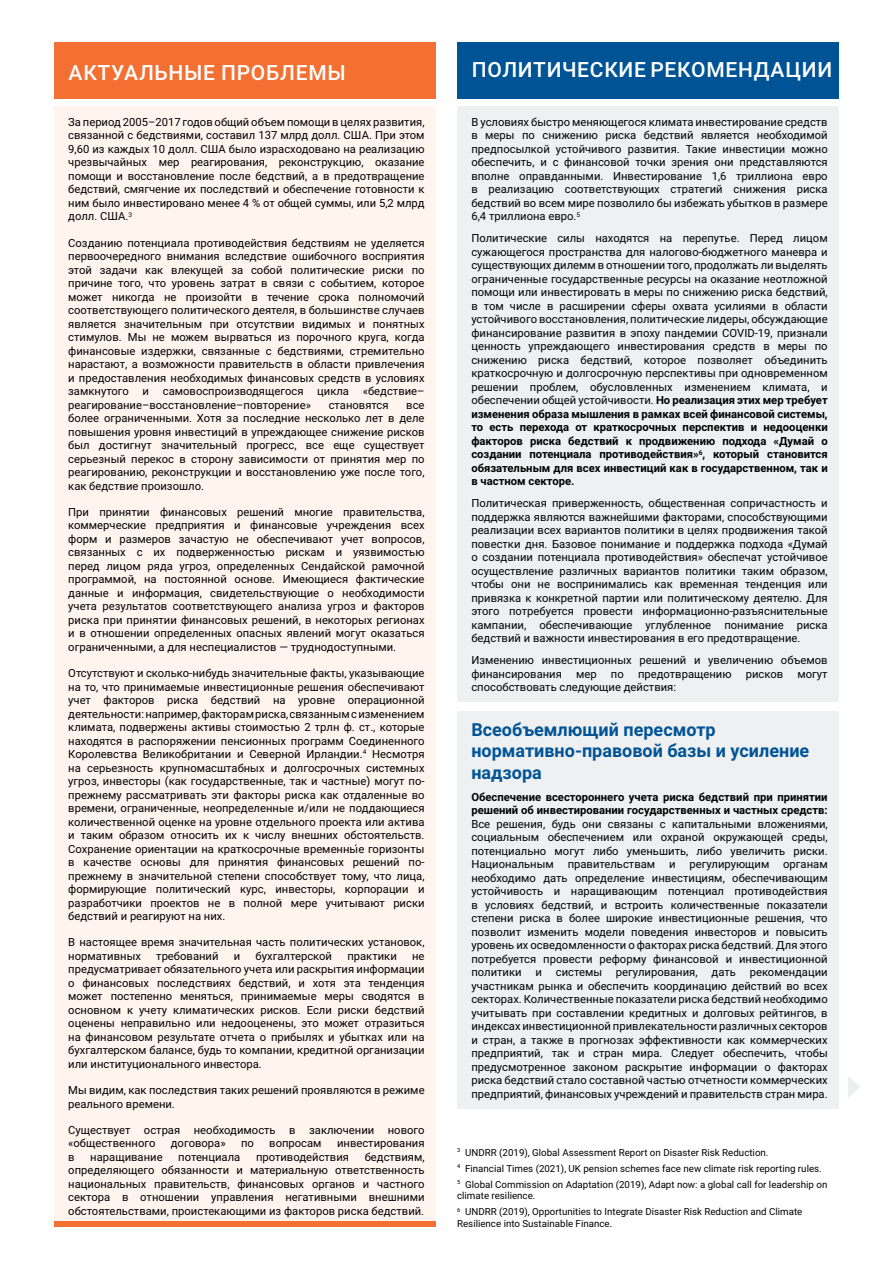
<style>
.page{position:relative;width:893px;height:1263px;background:#fff}
.page>*{position:absolute;margin:0;border:0;box-sizing:border-box;transform-origin:0 0}
.t1{font:500 21px "Roboto";letter-spacing:.035em;color:#fff}
.t2{font:700 18px/21.6px "Roboto";color:#005496}
.t3{font:11.25px/13.5px "Roboto";color:#000;text-align:justify}
.t4{font:700 11.25px/13.5px "Roboto";color:#000}
.t5{font:9.75px/15.9px "Roboto";color:#000}
.s1{font-weight:700}
</style>
<div class="page">
<div style="left:54px;top:106px;width:382px;height:1121px;background:#fff5ee"></div>
<div style="left:54px;top:1221px;width:382px;height:6px;background:#f37032"></div>
<div style="left:457px;top:106px;width:382px;height:596px;background:#eff0f1"></div>
<div style="left:457px;top:711px;width:382px;height:398px;background:#eff0f1"></div>
<div style="left:54px;top:42px;width:382px;height:57px;background:#f37032"></div>
<div style="left:457px;top:42px;width:382px;height:57px;background:#005496"></div>
<svg style="left:848px;top:1076px;width:12px;height:22px"></svg>
<h1 class="t1" style="left:69px;top:58px;width:279px">АКТУАЛЬНЫЕ ПРОБЛЕМЫ</h1>
<h1 class="t1" style="left:472px;top:55px;width:362px">ПОЛИТИЧЕСКИЕ РЕКОМЕНДАЦИИ</h1>
<p class="t3" style="left:68px;top:115px;width:358px">За период 2005–2017 годов общий объем помощи в целях развития, связанной с бедствиями, составил 137 млрд долл. США. При этом 9,60 из каждых 10 долл. США было израсходовано на реализацию чрезвычайных мер реагирования, реконструкцию, оказание помощи и восстановление после бедствий, а в предотвращение бедствий, смягчение их последствий и обеспечение готовности к ним было инвестировано менее 4 % от общей суммы, или 5,2 млрд долл. США.<sup>3</sup></p>
<p class="t3" style="left:68px;top:235px;width:358px">Созданию потенциала противодействия бедствиям не уделяется первоочередного внимания вследствие ошибочного восприятия этой задачи как влекущей за собой политические риски по причине того, что уровень затрат в связи с событием, которое может никогда не произойти в течение срока полномочий соответствующего политического деятеля, в большинстве случаев является значительным при отсутствии видимых и понятных стимулов. Мы не можем вырваться из порочного круга, когда финансовые издержки, связанные с бедствиями, стремительно нарастают, а возможности правительств в области привлечения и предоставления необходимых финансовых средств в условиях замкнутого и самовоспроизводящегося цикла «бедствие– реагирование–восстановление–повторение»</p>
<p class="t3" style="left:68px;top:397px;width:358px;text-indent:338px">все более ограниченными. Хотя за последние несколько лет в деле повышения уровня инвестиций в упреждающее снижение рисков был достигнут значительный прогресс, все еще существует серьезный перекос в сторону зависимости от принятия мер по реагированию, реконструкции и восстановлению уже после того, как бедствие произошло.</p>
<p class="t3" style="left:68px;top:505px;width:358px">При принятии финансовых решений многие правительства, коммерческие предприятия и финансовые учреждения всех форм и размеров зачастую не обеспечивают учет вопросов, связанных с их подверженностью рискам и уязвимостью перед лицом ряда угроз, определенных Сендайской рамочной программой, на постоянной основе. Имеющиеся фактические данные и информация, свидетельствующие о необходимости учета результатов соответствующего анализа угроз и факторов риска при принятии финансовых решений, в некоторых регионах и в отношении определенных опасных явлений могут оказаться ограниченными, а для неспециалистов — труднодоступными.</p>
<p class="t3" style="left:68px;top:666px;width:358px">Отсутствуют и сколько-нибудь значительные факты, указывающие на то, что принимаемые инвестиционные решения обеспечивают учет факторов риска бедствий на уровне операционной деятельности: например, факторам риска, связанным с изменением климата, подвержены активы стоимостью 2 трлн ф. ст., которые находятся в распоряжении пенсионных программ Соединенного Королевства Великобритании и Северной Ирландии.<sup>4</sup> Несмотря на серьезность крупномасштабных и долгосрочных системных угроз, инвесторы (как государственные, так и частные) могут по&shy;прежнему рассматривать эти факторы риска как отдаленные во времени, ограниченные, неопределенные и/или не поддающиеся количественной оценке на уровне отдельного проекта или актива и таким образом относить их к числу внешних обстоятельств.<br>Сохранение ориентации на краткосрочные временны́е горизонты в качестве основы для принятия финансовых решений по&shy;прежнему в значительной степени способствует тому, что лица, формирующие политический курс, инвесторы, корпорации и разработчики проектов не в полной мере учитывают риски бедствий и реагируют на них.</p>
<p class="t3" style="left:68px;top:935px;width:358px">В настоящее время значительная часть политических установок, нормативных</p>
<p class="t3" style="left:329px;top:397px;width:61px">становятся</p>
<p class="t3" style="left:156px;top:949px;width:64px">требований</p>
<p class="t3" style="left:234px;top:949px;width:8px">и</p>
<p class="t3" style="left:256px;top:949px;width:78px">бухгалтерской</p>
<p class="t3" style="left:347px;top:949px;width:51px">практики</p>
<p class="t3" style="left:68px;top:949px;width:358px;text-indent:344px">не предусматривает обязательного учета или раскрытия информации о финансовых последствиях бедствий, и хотя эта тенденция может постепенно меняться, принимаемые меры сводятся в основном к учету климатических рисков. Если риски бедствий оценены неправильно или недооценены, это может отразиться на финансовом результате отчета о прибылях и убытках или на бухгалтерском балансе, будь то компании, кредитной организации или институционального инвестора.</p>
<p class="t3" style="left:68px;top:1083px;width:358px">Мы видим, как последствия таких решений проявляются в режиме реального времени.</p>
<p class="t3" style="left:68px;top:1123px;width:358px">Существует острая необходимость в заключении нового «общественного</p>
<p class="t3" style="left:171px;top:1136px;width:56px">договора»</p>
<p class="t3" style="left:241px;top:1136px;width:14px">по</p>
<p class="t3" style="left:269px;top:1136px;width:54px">вопросам</p>
<p class="t3" style="left:337px;top:1136px;width:89px">инвестирования</p>
<p class="t3" style="left:68px;top:1150px;width:358px;text-indent:296px">бедствиям, определяющего обязанности и материальную ответственность национальных правительств, финансовых органов и частного сектора в отношении управления негативными внешними обстоятельствами, проистекающими из факторов риска бедствий.</p>
<p class="t3" style="left:68px;top:1150px;width:8px">в</p>
<p class="t3" style="left:90px;top:1150px;width:74px">наращивание</p>
<p class="t3" style="left:178px;top:1150px;width:64px">потенциала</p>
<p class="t3" style="left:256px;top:1150px;width:95px">противодействия</p>
<p class="t3" style="left:471px;top:115px;width:358px">В условиях быстро меняющегося климата инвестирование средств в меры по снижению риска бедствий является необходимой предпосылкой устойчивого развития. Такие инвестиции можно обеспечить, и с финансовой точки зрения они представляются вполне оправданными. Инвестирование 1,6 триллиона евро в реализацию соответствующих стратегий снижения риска бедствий во всем мире позволило бы избежать убытков в размере 6,4 триллиона евро.<sup>5</sup></p>
<p class="t3" style="left:471px;top:231px;width:358px">Политические силы находятся на перепутье. Перед лицом сужающегося пространства для налогово-бюджетного маневра и существующих дилемм в отношении того, продолжать ли выделять ограниченные государственные ресурсы на оказание неотложной помощи или инвестировать в меры по снижению риска бедствий, в том числе в расширении сферы охвата усилиями в области устойчивого восстановления, политические лидеры, обсуждающие финансирование развития в эпоху пандемии COVID-19, признали ценность упреждающего инвестирования средств в меры по снижению риска бедствий, которое позволяет объединить краткосрочную и долгосрочную перспективы при одновременном решении проблем, обусловленных изменением климата, и обеспечении общей устойчивости. <span class="s1">Но реализация этих мер требует изменения образа мышления в рамках всей финансовой системы, то есть перехода от краткосрочных перспектив и недооценки факторов риска бедствий к продвижению подхода «Думай о создании потенциала противодействия»</span><sup>6</sup><span class="s1">, который становится обязательным для всех инвестиций как в государственном, так и в частном секторе.</span></p>
<p class="t3" style="left:471px;top:496px;width:358px">Политическая приверженность, общественная сопричастность и поддержка являются важнейшими факторами, способствующими реализации всех вариантов политики в целях продвижения такой повестки дня. Базовое понимание и поддержка подхода «Думай о создании потенциала противодействия» обеспечат устойчивое осуществление различных вариантов политики таким образом, чтобы они не воспринимались как временная тенденция или привязка к конкретной партии или политическому деятелю. Для этого потребуется провести информационно-разъяснительные кампании, обеспечивающие углубленное понимание риска бедствий и важности инвестирования в его предотвращение.</p>
<p class="t3" style="left:471px;top:653px;width:358px">Изменению инвестиционных решений и увеличению объемов финансирования</p>
<p class="t3" style="left:576px;top:667px;width:22px">мер</p>
<p class="t3" style="left:611px;top:667px;width:14px">по</p>
<p class="t3" style="left:638px;top:667px;width:95px">предотвращению</p>
<p class="t3" style="left:746px;top:667px;width:39px">рисков</p>
<p class="t3" style="left:797px;top:667px;width:32px">могут</p>
<p class="t3" style="left:471px;top:680px;width:206px">способствовать следующие действия:</p>
<h2 class="t2" style="left:471px;top:718px;width:339px">Всеобъемлющий пересмотр нормативно-правовой базы и усиление надзора</h2>
<p class="t4" style="left:471px;top:790px;width:358px">Обеспечение всестороннего учета риска бедствий при принятии решений об инвестировании государственных и частных средств:</p>
<p class="t3" style="left:471px;top:817px;width:358px">Все решения, будь они связаны с капитальными вложениями, социальным обеспечением или охраной окружающей среды, потенциально могут либо уменьшить, либо увеличить риски.<br>Национальным правительствам и регулирующим органам необходимо дать определение инвестициям, обеспечивающим устойчивость и наращивающим потенциал противодействия в условиях бедствий, и встроить количественные показатели степени риска в более широкие инвестиционные решения, что позволит изменить модели поведения инвесторов и повысить уровень их осведомленности о факторах риска бедствий. Для этого потребуется провести реформу финансовой и инвестиционной политики и системы регулирования, дать рекомендации участникам рынка и обеспечить координацию действий во всех секторах. Количественные показатели риска бедствий необходимо учитывать при составлении кредитных и долговых рейтингов, в индексах инвестиционной привлекательности различных секторов и стран, а также в прогнозах эффективности как коммерческих предприятий, так и стран мира. Следует обеспечить, чтобы предусмотренное законом раскрытие информации о факторах риска бедствий стало составной частью отчетности коммерческих предприятий, финансовых учреждений и правительств стран мира.</p>
<p class="t5" style="left:457px;top:1144px;width:372px"><sup>3</sup> UNDRR (2019), Global Assessment Report on Disaster Risk Reduction.<br><sup>4</sup> Financial Times (2021), UK pension schemes face new climate risk reporting rules.<br><sup>5</sup> Global Commission on Adaptation (2019), Adapt now: a global call for leadership on</p>
<p class="t5" style="left:457px;top:1187px;width:347px">climate resilience.<br><sup>6</sup> UNDRR (2019), Opportunities to Integrate Disaster Risk Reduction and Climate</p>
<p class="t5" style="left:457px;top:1215px;width:157px">Resilience into Sustainable Finance.</p>
</div>
